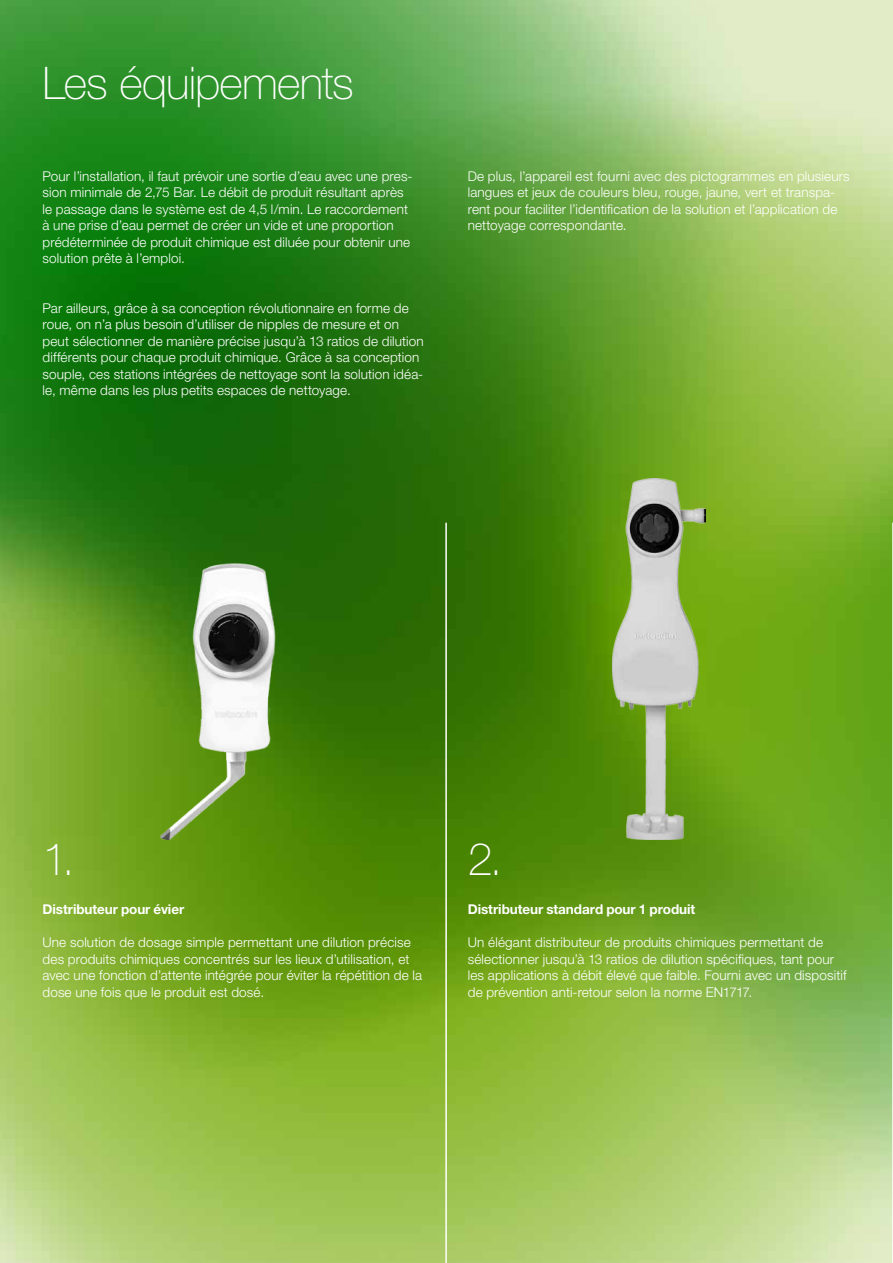
<style>
.page{position:relative;width:893px;height:1263px;background:#fff}
.page>*{position:absolute;margin:0;border:0;box-sizing:border-box;transform-origin:0 0}
.t1{font:100 45px "Helvetica Neue";letter-spacing:-.02em;color:#fff}
.t2{font:300 13.5px/16.5px "Helvetica Neue";letter-spacing:.01em;color:#fff}
.t3{font:700 13.5px "Helvetica Neue";letter-spacing:-.005em;color:#fff}
</style>
<div class="page">
<img style="left:0;top:0;width:893px;height:1263px">
<img style="left:612px;top:478px;width:94px;height:362px">
<img style="left:161px;top:563px;width:146px;height:277px">
<hr style="left:892px;top:523px;width:1px;height:740px;background:#fff">
<hr style="left:445px;top:523px;width:2px;height:740px;background:#fff">
<h1 class="t1" style="left:43px;top:58px;width:313px">Les équipements</h1>
<p class="t2" style="left:43px;top:167px;width:372px">Pour l’installation, il faut prévoir une sortie d’eau avec une pres&shy;sion minimale de 2,75 Bar. Le débit de produit résultant après le passage dans le système est de 4,5 l/min. Le raccordement à une prise d’eau permet de créer un vide et une proportion prédéterminée de produit chimique est diluée pour obtenir une solution prête à l’emploi.</p>
<p class="t2" style="left:43px;top:299px;width:383px">Par ailleurs, grâce à sa conception révolutionnaire en forme de roue, on n’a plus besoin d’utiliser de nipples de mesure et on peut sélectionner de manière précise jusqu’à 13 ratios de dilution différents pour chaque produit chimique. Grâce à sa conception souple, ces stations intégrées de nettoyage sont la solution idéa&shy;le, même dans les plus petits espaces de nettoyage.</p>
<p class="t2" style="left:468px;top:167px;width:383px">De plus, l’appareil est fourni avec des pictogrammes en plusieurs langues et jeux de couleurs bleu, rouge, jaune, vert et transpa&shy;rent pour faciliter l’identification de la solution et l’application de nettoyage correspondante.</p>
<h1 class="t1" style="left:43px;top:834px;width:34px">1.</h1>
<h1 class="t1" style="left:468px;top:834px;width:36px">2.</h1>
<p class="t3" style="left:43px;top:901px;width:143px">Distributeur pour évier</p>
<p class="t2" style="left:43px;top:934px;width:381px">Une solution de dosage simple permettant une dilution précise des produits chimiques concentrés sur les lieux d’utilisation, et avec une fonction d’attente intégrée pour éviter la répétition de la dose une fois que le produit est dosé.</p>
<p class="t3" style="left:468px;top:901px;width:229px">Distributeur standard pour 1 produit</p>
<p class="t2" style="left:468px;top:934px;width:380px">Un élégant distributeur de produits chimiques permettant de sélectionner jusqu’à 13 ratios de dilution spécifiques, tant pour les applications à débit élevé que faible. Fourni avec un dispositif de prévention anti-retour selon la norme EN1717.</p>
</div>
